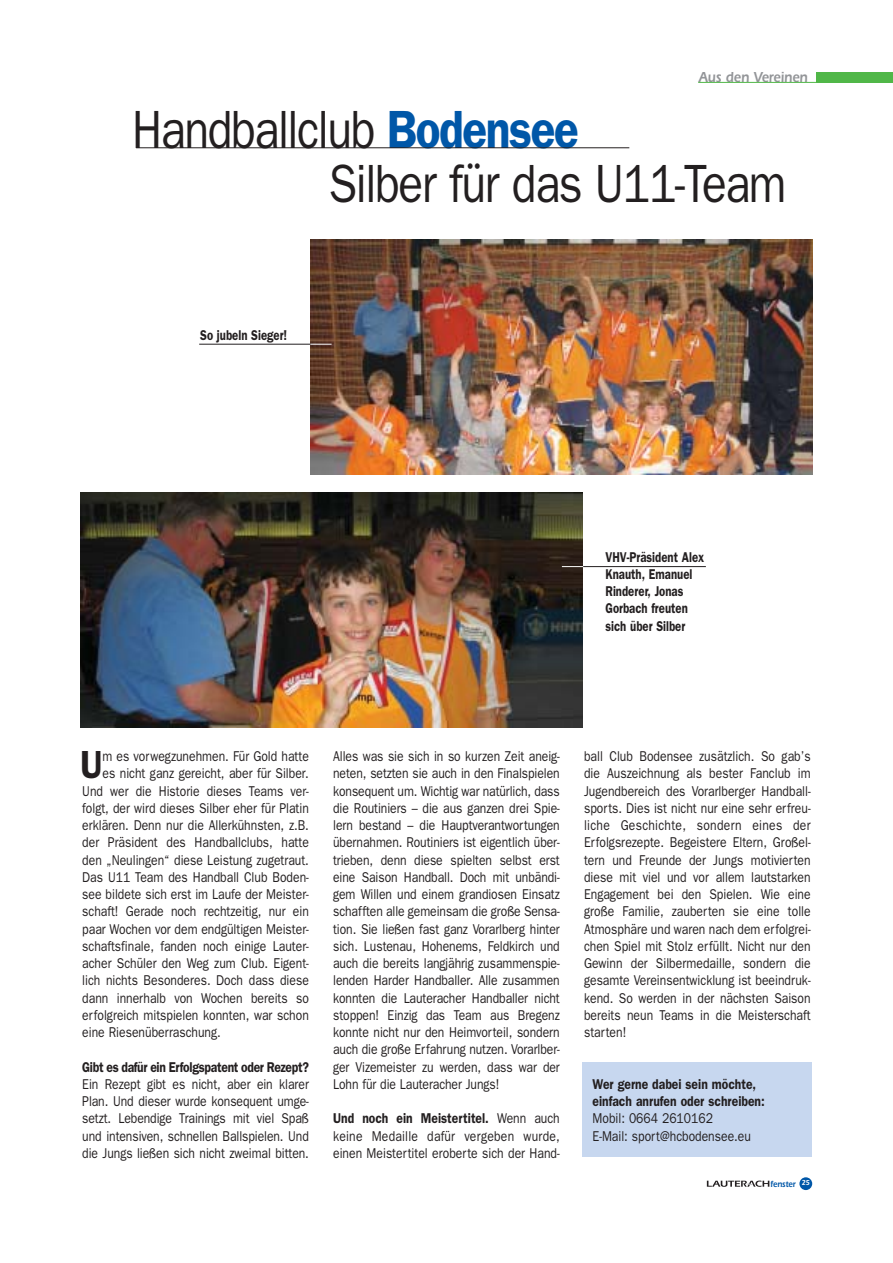
<style>
.page{position:relative;width:893px;height:1263px;background:#fff}
.page>*{position:absolute;margin:0;border:0;box-sizing:border-box;transform-origin:0 0}
.t1{font:54px/54px "Franklin Gothic";letter-spacing:-.03em;color:#231f20;scale:.85 1}
.t2{font:600 39.3px "Franklin Gothic";color:#231f20;scale:.85 1}
.t3{font:600 15px "Itc Eras";color:#939598;scale:.85 1}
.t4{font:14.25px/17.2px "Franklin Gothic";color:#231f20;text-align:justify;scale:.85 1}
.t5{font:600 14.25px/17.1px "Franklin Gothic";color:#231f20;scale:.8 1}
.t6{font:600 14.25px/17.2px "Franklin Gothic";color:#231f20;scale:.85 1}
.t7{font:600 14.25px "Franklin Gothic";letter-spacing:-.025em;color:#231f20;scale:.85 1}
.t8{font:600 9px "Itc Eras";color:#0057a8;scale:.85 1}
.s1{font-weight:600;color:#0057a8}
.s2{font-weight:600}
</style>
<div class="page">
<hr style="left:136px;top:148px;width:493px;height:1px;background:#231f20">
<div style="left:799px;top:1177px;width:13px;height:13px;background:#0057a8;border-radius:50%"></div>
<svg style="left:707px;top:1180px;width:62px;height:7px"></svg>
<div style="left:816px;top:72px;width:77px;height:11px;background:#50b748"></div>
<hr style="left:698px;top:82px;width:119px;height:1px;background:#50b748">
<div style="left:583px;top:1062px;width:229px;height:95px;background:#c7d7ef"></div>
<img style="left:310px;top:240px;width:502px;height:235px">
<img style="left:81px;top:492px;width:502px;height:235px">
<hr style="left:199px;top:344px;width:113px;height:1px;background:#231f20">
<svg style="left:310px;top:344px;width:22px;height:1px"></svg>
<svg style="left:562px;top:566px;width:21px;height:1px"></svg>
<hr style="left:583px;top:566px;width:123px;height:1px;background:#231f20">
<p class="t3" style="left:699px;top:72px;width:130px">Aus den Vereinen</p>
<h1 class="t1" style="left:329px;top:107px;width:540px;text-indent:-197px">Handballclub <span class="s1">Bodensee<br></span>Silber für das U11-Team</h1>
<p class="t5" style="left:200px;top:327px;width:110px">So jubeln Sieger!</p>
<p class="t5" style="left:605px;top:550px;width:125px">VHV-Präsident Alex<br>Knauth, Emanuel<br>Rinderer, Jonas<br>Gorbach freuten sich über Silber</p>
<h2 class="t2" style="left:81px;top:751px;width:27px">U</h2>
<p class="t4" style="left:103px;top:749px;width:244px">m es vorwegzunehmen. Für Gold hatte</p>
<p class="t4" style="left:103px;top:766px;width:244px">es nicht ganz gereicht, aber für Silber.</p>
<p class="t4" style="left:82px;top:783px;width:268px">Und wer die Historie dieses Teams ver-</p>
<p class="t4" style="left:82px;top:800px;width:268px">folgt, der wird dieses Silber eher für Platin</p>
<p class="t4" style="left:82px;top:818px;width:268px">erklären. Denn nur die Allerkühnsten, z.B.</p>
<p class="t4" style="left:82px;top:835px;width:268px">der Präsident des Handballclubs, hatte</p>
<p class="t4" style="left:82px;top:852px;width:268px">den „Neulingen“ diese Leistung zugetraut.</p>
<p class="t4" style="left:82px;top:869px;width:268px">Das U11 Team des Handball Club Boden-</p>
<p class="t4" style="left:82px;top:887px;width:268px">see bildete sich erst im Laufe der Meister-</p>
<p class="t4" style="left:82px;top:904px;width:268px">schaft! Gerade noch rechtzeitig, nur ein</p>
<p class="t4" style="left:82px;top:921px;width:268px">paar Wochen vor dem endgültigen Meister-</p>
<p class="t4" style="left:82px;top:938px;width:268px">schaftsfinale, fanden noch einige Lauter-</p>
<p class="t4" style="left:82px;top:956px;width:268px">acher Schüler den Weg zum Club. Eigent-</p>
<p class="t4" style="left:82px;top:973px;width:268px">lich nichts Besonderes. Doch dass diese</p>
<p class="t4" style="left:82px;top:990px;width:268px">dann innerhalb von Wochen bereits so</p>
<p class="t4" style="left:82px;top:1007px;width:268px">erfolgreich mitspielen konnten, war schon</p>
<p class="t4" style="left:82px;top:1025px;width:165px">eine Riesenüberraschung.</p>
<p class="t7" style="left:82px;top:1062px;width:268px">Gibt es dafür ein Erfolgspatent oder Rezept?</p>
<p class="t4" style="left:82px;top:1076px;width:268px">Ein Rezept gibt es nicht, aber ein klarer Plan. Und dieser wurde konsequent umge&shy;setzt. Lebendige Trainings mit viel Spaß und intensiven, schnellen Ballspielen. Und die Jungs ließen sich nicht zweimal bitten.</p>
<p class="t4" style="left:333px;top:749px;width:268px">Alles was sie sich in so kurzen Zeit aneig&shy;neten, setzten sie auch in den Finalspielen konsequent um. Wichtig war natürlich, dass die Routiniers – die aus ganzen drei Spie&shy;lern bestand – die Hauptverantwortungen übernahmen. Routiniers ist eigentlich über&shy;trieben, denn diese spielten selbst erst eine Saison Handball. Doch mit unbändi&shy;gem Willen und einem grandiosen Einsatz schafften alle gemeinsam die große Sensa&shy;tion. Sie ließen fast ganz Vorarlberg hinter sich. Lustenau, Hohenems, Feldkirch und auch die bereits langjährig zusammenspie&shy;lenden Harder Handballer. Alle zusammen konnten die Lauteracher Handballer nicht stoppen! Einzig das Team aus Bregenz konnte nicht nur den Heimvorteil, sondern auch die große Erfahrung nutzen. Vorarlber&shy;ger Vizemeister zu werden, dass war der Lohn für die Lauteracher Jungs!</p>
<p class="t4" style="left:333px;top:1111px;width:268px"><span class="s2">Und noch ein Meistertitel.</span> Wenn auch keine Medaille dafür vergeben wurde, einen Meistertitel eroberte sich der Hand-</p>
<p class="t4" style="left:584px;top:749px;width:268px">ball Club Bodensee zusätzlich. So gab’s die Auszeichnung als bester Fanclub im Jugendbereich des Vorarlberger Handball&shy;sports. Dies ist nicht nur eine sehr erfreu&shy;liche Geschichte, sondern eines der Erfolgsrezepte. Begeistere Eltern, Großel&shy;tern und Freunde der Jungs motivierten diese mit viel und vor allem lautstarken Engagement bei den Spielen. Wie eine große Familie, zauberten sie eine tolle Atmosphäre und waren nach dem erfolgrei&shy;chen Spiel mit Stolz erfüllt. Nicht nur den Gewinn der Silbermedaille, sondern die gesamte Vereinsentwicklung ist beeindruk&shy;kend. So werden in der nächsten Saison bereits neun Teams in die Meisterschaft starten!</p>
<p class="t6" style="left:593px;top:1076px;width:204px">Wer gerne dabei sein möchte, einfach anrufen oder schreiben:</p>
<p class="t4" style="left:593px;top:1111px;width:188px">Mobil: 0664 2610162<br>E-Mail: sport@hcbodensee.eu</p>
<p class="t8" style="left:770px;top:1181px;width:48px">fenster <sup>25</sup></p>
</div>
